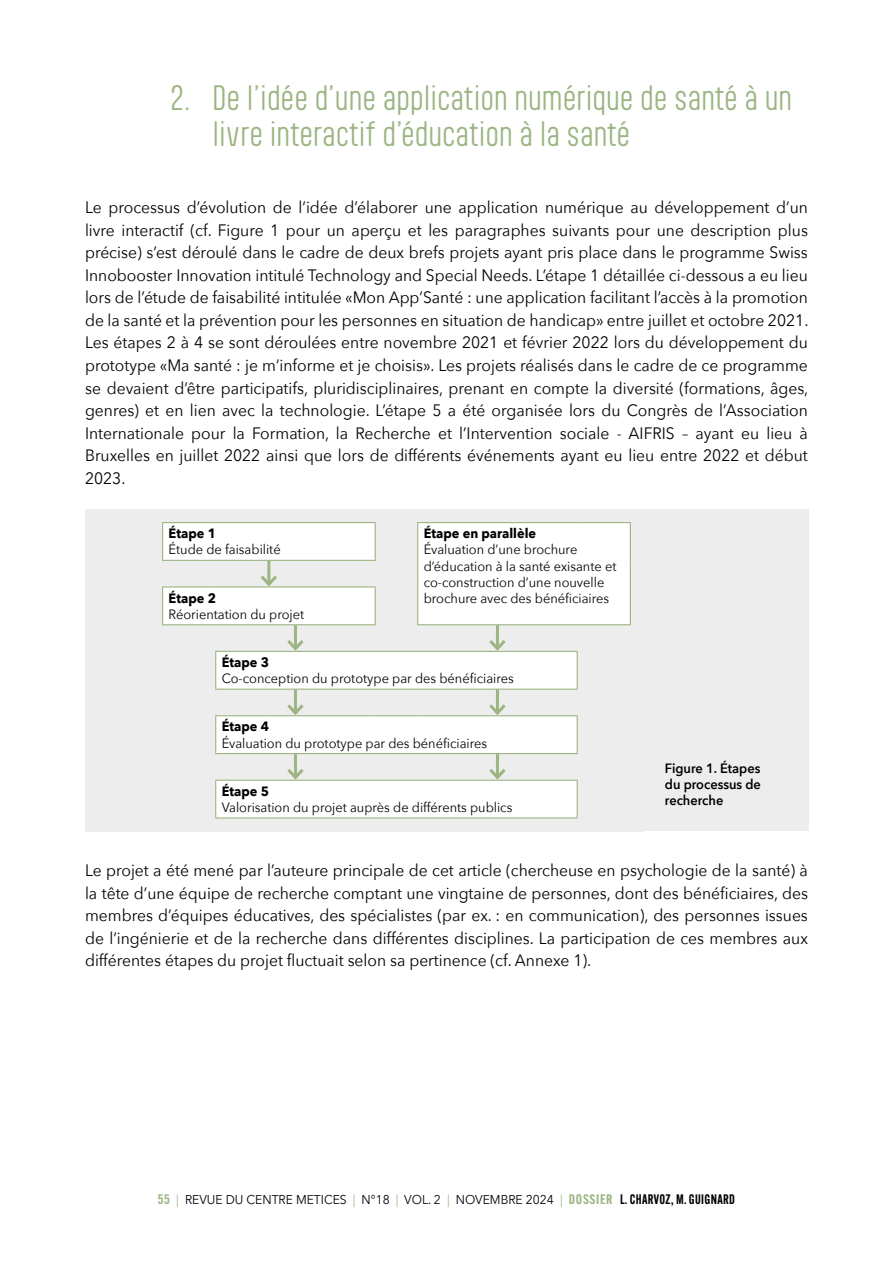
<style>
.page{position:relative;width:893px;height:1263px;background:#fff}
.page>*{position:absolute;margin:0;border:0;box-sizing:border-box;transform-origin:0 0}
.t1{font:300 30px/36px "Aptly";color:#9cb583}
.t2{font:16.5px/22.5px "Avenir Next";color:#000;text-align:justify;scale:.95 1}
.t3{font:13.5px/16.2px "Avenir Next";color:#000;scale:.95 1}
.t4{font:700 13.5px "Avenir Next";color:#000;scale:.95 1}
.t5{font:600 13.5px/16.2px "Avenir Next";color:#000;text-align:justify;scale:.95 1}
.t6{font:12.75px "Avenir Next";color:#000;scale:.95 1}
.s1{font-family:"Alternate Gothic Cond ATF";font-weight:600;font-size:13.5px;color:#9cb583}
.s2{color:#9cb583}
.s3{font-family:"Alternate Gothic Cond ATF";font-weight:600;font-size:13.5px}
</style>
<div class="page">
<div style="left:85px;top:509px;width:724px;height:322px;background:#ededed"></div>
<svg style="left:163px;top:523px;width:467px;height:294px;fill:#fff"></svg>
<hr style="left:162px;top:522px;width:54px;height:1px;background:#9cb583">
<hr style="left:162px;top:523px;width:1px;height:37px;background:#9cb583">
<hr style="left:216px;top:522px;width:53px;height:1px;background:#9cb583">
<hr style="left:269px;top:522px;width:107px;height:1px;background:#9cb583">
<hr style="left:375px;top:523px;width:1px;height:37px;background:#9cb583">
<hr style="left:162px;top:560px;width:54px;height:1px;background:#9cb583">
<hr style="left:216px;top:560px;width:53px;height:1px;background:#9cb583">
<hr style="left:269px;top:560px;width:107px;height:1px;background:#9cb583">
<hr style="left:162px;top:586px;width:54px;height:1px;background:#9cb583">
<hr style="left:162px;top:587px;width:1px;height:37px;background:#9cb583">
<hr style="left:216px;top:586px;width:53px;height:1px;background:#9cb583">
<hr style="left:269px;top:586px;width:107px;height:1px;background:#9cb583">
<hr style="left:375px;top:587px;width:1px;height:37px;background:#9cb583">
<hr style="left:162px;top:624px;width:54px;height:1px;background:#9cb583">
<hr style="left:216px;top:624px;width:53px;height:1px;background:#9cb583">
<hr style="left:269px;top:624px;width:107px;height:1px;background:#9cb583">
<hr style="left:417px;top:522px;width:107px;height:1px;background:#9cb583">
<hr style="left:417px;top:523px;width:1px;height:37px;background:#9cb583">
<hr style="left:524px;top:522px;width:53px;height:1px;background:#9cb583">
<hr style="left:577px;top:522px;width:54px;height:1px;background:#9cb583">
<hr style="left:630px;top:523px;width:1px;height:37px;background:#9cb583">
<svg style="left:417px;top:560px;width:1px;height:27px"></svg>
<svg style="left:630px;top:560px;width:1px;height:27px"></svg>
<hr style="left:417px;top:587px;width:1px;height:37px;background:#9cb583">
<hr style="left:630px;top:587px;width:1px;height:37px;background:#9cb583">
<hr style="left:417px;top:624px;width:107px;height:1px;background:#9cb583">
<hr style="left:524px;top:624px;width:53px;height:1px;background:#9cb583">
<hr style="left:577px;top:624px;width:54px;height:1px;background:#9cb583">
<hr style="left:215px;top:651px;width:54px;height:1px;background:#9cb583">
<hr style="left:215px;top:652px;width:1px;height:37px;background:#9cb583">
<hr style="left:269px;top:651px;width:106px;height:1px;background:#9cb583">
<hr style="left:375px;top:651px;width:43px;height:1px;background:#9cb583">
<hr style="left:418px;top:651px;width:106px;height:1px;background:#9cb583">
<hr style="left:524px;top:651px;width:54px;height:1px;background:#9cb583">
<hr style="left:577px;top:652px;width:1px;height:37px;background:#9cb583">
<hr style="left:215px;top:689px;width:54px;height:1px;background:#9cb583">
<hr style="left:269px;top:689px;width:106px;height:1px;background:#9cb583">
<hr style="left:375px;top:689px;width:43px;height:1px;background:#9cb583">
<hr style="left:418px;top:689px;width:106px;height:1px;background:#9cb583">
<hr style="left:524px;top:689px;width:54px;height:1px;background:#9cb583">
<hr style="left:215px;top:715px;width:54px;height:1px;background:#9cb583">
<hr style="left:215px;top:716px;width:1px;height:37px;background:#9cb583">
<hr style="left:269px;top:715px;width:106px;height:1px;background:#9cb583">
<hr style="left:375px;top:715px;width:43px;height:1px;background:#9cb583">
<hr style="left:418px;top:715px;width:106px;height:1px;background:#9cb583">
<hr style="left:524px;top:715px;width:54px;height:1px;background:#9cb583">
<hr style="left:577px;top:716px;width:1px;height:37px;background:#9cb583">
<hr style="left:215px;top:753px;width:54px;height:1px;background:#9cb583">
<hr style="left:269px;top:753px;width:106px;height:1px;background:#9cb583">
<hr style="left:375px;top:753px;width:43px;height:1px;background:#9cb583">
<hr style="left:418px;top:753px;width:106px;height:1px;background:#9cb583">
<hr style="left:524px;top:753px;width:54px;height:1px;background:#9cb583">
<hr style="left:215px;top:780px;width:54px;height:1px;background:#9cb583">
<hr style="left:215px;top:781px;width:1px;height:36px;background:#9cb583">
<hr style="left:269px;top:780px;width:106px;height:1px;background:#9cb583">
<hr style="left:375px;top:780px;width:43px;height:1px;background:#9cb583">
<hr style="left:418px;top:780px;width:106px;height:1px;background:#9cb583">
<hr style="left:524px;top:780px;width:54px;height:1px;background:#9cb583">
<hr style="left:577px;top:781px;width:1px;height:36px;background:#9cb583">
<hr style="left:215px;top:817px;width:54px;height:1px;background:#9cb583">
<hr style="left:269px;top:817px;width:106px;height:1px;background:#9cb583">
<hr style="left:375px;top:817px;width:43px;height:1px;background:#9cb583">
<hr style="left:418px;top:817px;width:106px;height:1px;background:#9cb583">
<hr style="left:524px;top:817px;width:54px;height:1px;background:#9cb583">
<hr style="left:267px;top:561px;width:3px;height:23px;background:#9cb583">
<svg style="left:258px;top:572px;width:22px;height:17px"></svg>
<hr style="left:294px;top:625px;width:3px;height:24px;background:#9cb583">
<svg style="left:284px;top:637px;width:23px;height:16px"></svg>
<hr style="left:496px;top:625px;width:3px;height:24px;background:#9cb583">
<svg style="left:486px;top:637px;width:23px;height:16px"></svg>
<hr style="left:294px;top:690px;width:3px;height:23px;background:#9cb583">
<svg style="left:284px;top:701px;width:23px;height:16px"></svg>
<hr style="left:496px;top:690px;width:3px;height:23px;background:#9cb583">
<svg style="left:486px;top:701px;width:23px;height:16px"></svg>
<hr style="left:294px;top:754px;width:3px;height:23px;background:#9cb583">
<svg style="left:284px;top:765px;width:23px;height:17px"></svg>
<hr style="left:496px;top:754px;width:3px;height:23px;background:#9cb583">
<svg style="left:486px;top:765px;width:23px;height:17px"></svg>
<h1 class="t1" style="left:213px;top:79px;width:581px;text-indent:-43px">2. De l’idée d’une application numérique de santé à un livre interactif d’éducation à la santé</h1>
<p class="t2" style="left:85px;top:196px;width:763px">Le processus d’évolution de l’idée d’élaborer une application numérique au développement d’un livre interactif (cf. Figure 1 pour un aperçu et les paragraphes suivants pour une description plus précise) s’est déroulé dans le cadre de deux brefs projets ayant pris place dans le programme Swiss Innobooster Innovation intitulé Technology and Special Needs. L’étape 1 détaillée ci-dessous a eu lieu lors de l’étude de faisabilité intitulée «Mon App’Santé : une application facilitant l’accès à la promotion de la santé et la prévention pour les personnes en situation de handicap» entre juillet et octobre 2021.<br>Les étapes 2 à 4 se sont déroulées entre novembre 2021 et février 2022 lors du développement du prototype «Ma santé : je m’informe et je choisis». Les projets réalisés dans le cadre de ce programme se devaient d’être participatifs, pluridisciplinaires, prenant en compte la diversité (formations, âges, genres) et en lien avec la technologie. L’étape 5 a été organisée lors du Congrès de l’Association Internationale pour la Formation, la Recherche et l’Intervention sociale - AIFRIS – ayant eu lieu à Bruxelles en juillet 2022 ainsi que lors de différents événements ayant eu lieu entre 2022 et début 2023.</p>
<p class="t4" style="left:169px;top:522px;width:51px">Étape 1</p>
<p class="t3" style="left:169px;top:541px;width:120px">Étude de faisabilité</p>
<p class="t4" style="left:424px;top:522px;width:120px">Étape en parallèle</p>
<p class="t3" style="left:424px;top:541px;width:204px">Évaluation d’une brochure d’éducation à la santé exisante et co-construction d’une nouvelle</p>
<p class="t4" style="left:169px;top:586px;width:51px">Étape 2</p>
<p class="t3" style="left:424px;top:590px;width:197px">brochure avec des bénéficiaires</p>
<p class="t3" style="left:169px;top:605px;width:144px">Réorientation du projet</p>
<p class="t4" style="left:222px;top:650px;width:51px">Étape 3</p>
<p class="t3" style="left:222px;top:670px;width:309px">Co-conception du prototype par des bénéficiaires</p>
<p class="t4" style="left:222px;top:715px;width:51px">Étape 4</p>
<p class="t3" style="left:222px;top:734px;width:281px">Évaluation du prototype par des bénéficiaires</p>
<p class="t4" style="left:222px;top:779px;width:51px">Étape 5</p>
<p class="t3" style="left:222px;top:798px;width:307px">Valorisation du projet auprès de différents publics</p>
<p class="t5" style="left:665px;top:760px;width:103px">Figure 1. Étapes du processus de recherche</p>
<p class="t2" style="left:85px;top:858px;width:762px">Le projet a été mené par l’auteure principale de cet article (chercheuse en psychologie de la santé) à la tête d’une équipe de recherche comptant une vingtaine de personnes, dont des bénéficiaires, des membres d’équipes éducatives, des spécialistes (par ex. : en communication), des personnes issues de l’ingénierie et de la recherche dans différentes disciplines. La participation de ces membres aux différentes étapes du projet fluctuait selon sa pertinence (cf. Annexe 1).</p>
<p class="t6" style="left:158px;top:1189px;width:609px"><span class="s1">55</span> <span class="s2">|</span> REVUE DU CENTRE METICES <span class="s2">|</span> N°18 <span class="s2">|</span> VOL. 2 <span class="s2">|</span> NOVEMBRE 2024 <span class="s2">|</span> <span class="s1">DOSSIER</span> <span class="s3">L. CHARVOZ, M. GUIGNARD</span></p>
</div>
